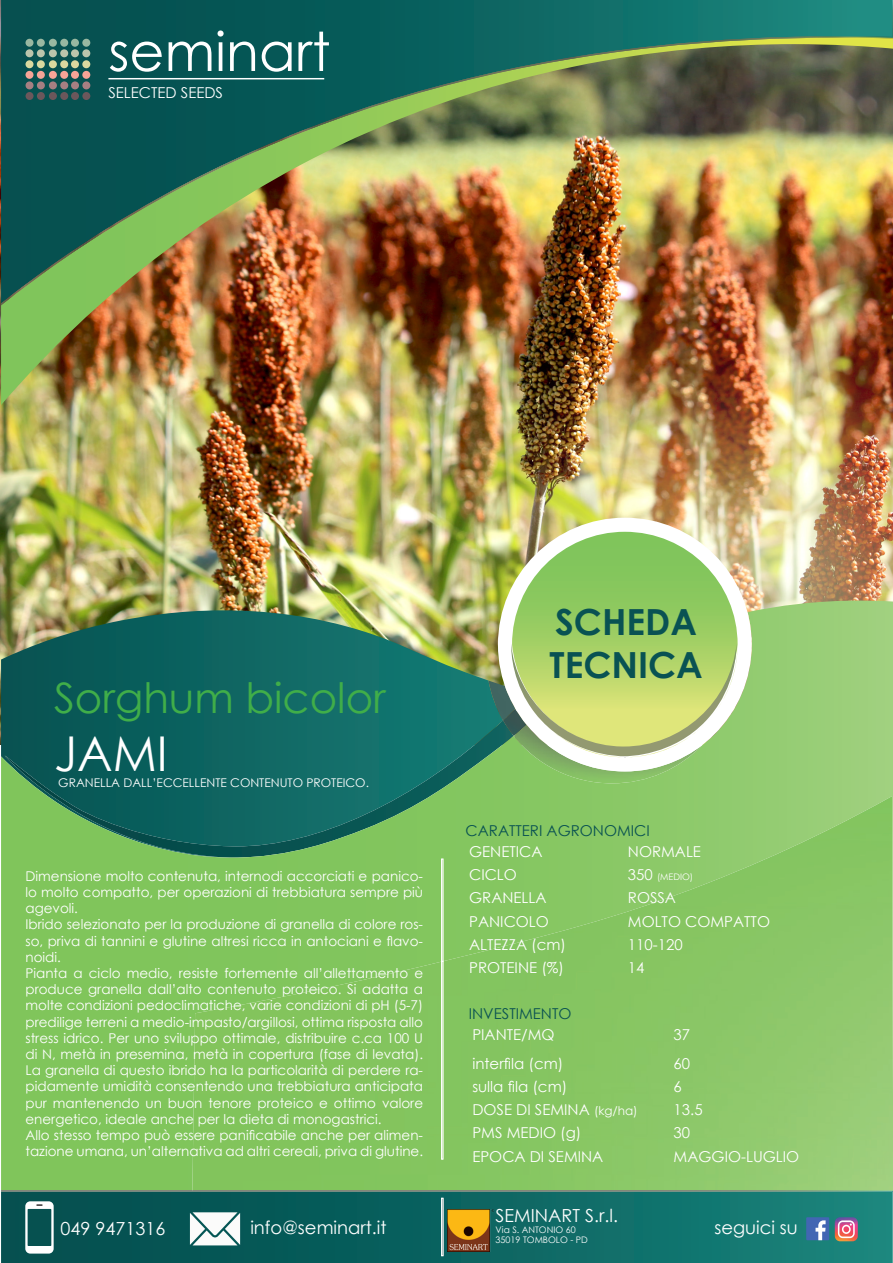
<style>
.page{position:relative;width:893px;height:1263px;background:#fff}
.page>*{position:absolute;margin:0;border:0;box-sizing:border-box;transform-origin:0 0}
.t1{font:54px "Century Gothic";color:#fff}
.t2{font:48px "Century Gothic";color:#fff}
.t3{font:42px "Century Gothic";color:#40ae49}
.t4{font:700 36px "Century Gothic";color:#095253}
.t5{font:18px "Century Gothic";color:#fff}
.t6{font:15px "Century Gothic";color:#fff}
.t7{font:15px "Century Gothic";color:#0a5252}
.t8{font:13.5px/16.2px "Century Gothic";color:#fff;text-align:justify}
.t9{font:12px "Century Gothic";color:#fff}
.t10{font:9px "Century Gothic";color:#fff}
.s1{font-size:15px}
.s2{font-size:12px}
</style>
<div class="page">
<img style="left:0;top:0;width:893px;height:744px">
<svg style="left:1px;top:600px;width:892px;height:590px;background:#599d62"></svg>
<img style="left:192px;top:796px;width:701px;height:394px">
<img style="left:488px;top:680px;width:23px;height:40px">
<img style="left:503px;top:709px;width:24px;height:27px;border-radius:11px">
<img style="left:514px;top:757px;width:188px;height:26px">
<div style="left:498px;top:518px;width:254px;height:253px;background:#fff;border-radius:50%"></div>
<svg style="left:512px;top:532px;width:226px;height:225px;background:#a0ce76"></svg>
<svg style="left:511px;top:643px;width:225px;height:114px;background:#c1d682"></svg>
<img style="left:1px;top:305px;width:892px;height:100px">
<img style="left:1px;top:0;width:892px;height:304px">
<img style="left:1px;top:1190px;width:892px;height:73px">
<svg style="left:441px;top:858px;width:3px;height:302px"></svg>
<div style="left:441px;top:1198px;width:2px;height:58px;border:1px solid #fff"></div>
<svg style="left:25px;top:1201px;width:29px;height:52px"></svg>
<div style="left:806px;top:1217px;width:23px;height:23px;background:#4266b3"></div>
<svg style="left:815px;top:1220px;width:11px;height:20px"></svg>
<svg style="left:190px;top:1212px;width:50px;height:33px"></svg>
<svg style="left:835px;top:1217px;width:23px;height:24px"></svg>
<div style="left:26px;top:71px;width:7px;height:8px;background:#f7a497;border-radius:50%"></div>
<div style="left:37px;top:71px;width:8px;height:8px;background:#f7a497;border-radius:50%"></div>
<div style="left:49px;top:71px;width:8px;height:8px;background:#f7a497;border-radius:50%"></div>
<div style="left:60px;top:71px;width:8px;height:8px;background:#f7a497;border-radius:50%"></div>
<div style="left:71px;top:71px;width:8px;height:8px;background:#f7a497;border-radius:50%"></div>
<div style="left:82px;top:71px;width:8px;height:8px;background:#f7a497;border-radius:50%"></div>
<div style="left:26px;top:60px;width:7px;height:8px;background:#dbd99f;border-radius:50%"></div>
<div style="left:37px;top:60px;width:8px;height:8px;background:#dbd99f;border-radius:50%"></div>
<div style="left:49px;top:60px;width:8px;height:8px;background:#dbd99f;border-radius:50%"></div>
<div style="left:60px;top:60px;width:8px;height:8px;background:#dbd99f;border-radius:50%"></div>
<div style="left:71px;top:60px;width:8px;height:8px;background:#dbd99f;border-radius:50%"></div>
<div style="left:82px;top:60px;width:8px;height:8px;background:#dbd99f;border-radius:50%"></div>
<div style="left:26px;top:49px;width:7px;height:8px;background:#bbc5ac;border-radius:50%"></div>
<div style="left:37px;top:49px;width:8px;height:8px;background:#bbc5ac;border-radius:50%"></div>
<div style="left:49px;top:49px;width:8px;height:8px;background:#bbc5ac;border-radius:50%"></div>
<div style="left:60px;top:49px;width:8px;height:8px;background:#bbc5ac;border-radius:50%"></div>
<div style="left:71px;top:49px;width:8px;height:8px;background:#bbc5ac;border-radius:50%"></div>
<div style="left:82px;top:49px;width:8px;height:8px;background:#bbc5ac;border-radius:50%"></div>
<div style="left:26px;top:39px;width:7px;height:8px;background:#99b8a1;border-radius:50%"></div>
<div style="left:37px;top:39px;width:8px;height:8px;background:#99b8a1;border-radius:50%"></div>
<div style="left:49px;top:39px;width:8px;height:8px;background:#99b8a1;border-radius:50%"></div>
<div style="left:60px;top:39px;width:8px;height:8px;background:#99b8a1;border-radius:50%"></div>
<div style="left:71px;top:39px;width:8px;height:8px;background:#99b8a1;border-radius:50%"></div>
<div style="left:82px;top:39px;width:8px;height:8px;background:#99b8a1;border-radius:50%"></div>
<div style="left:26px;top:92px;width:8px;height:8px;background:#6b575b;border-radius:50%"></div>
<div style="left:37px;top:92px;width:8px;height:8px;background:#6b575b;border-radius:50%"></div>
<div style="left:49px;top:92px;width:8px;height:8px;background:#6b575b;border-radius:50%"></div>
<div style="left:60px;top:92px;width:8px;height:8px;background:#6b575b;border-radius:50%"></div>
<div style="left:71px;top:92px;width:8px;height:8px;background:#6b575b;border-radius:50%"></div>
<div style="left:82px;top:92px;width:8px;height:8px;background:#6b575b;border-radius:50%"></div>
<div style="left:26px;top:81px;width:8px;height:8px;background:#a67f82;border-radius:50%"></div>
<div style="left:37px;top:81px;width:8px;height:8px;background:#a67f82;border-radius:50%"></div>
<div style="left:49px;top:81px;width:8px;height:8px;background:#a67f82;border-radius:50%"></div>
<div style="left:60px;top:81px;width:8px;height:8px;background:#a67f82;border-radius:50%"></div>
<div style="left:71px;top:81px;width:8px;height:8px;background:#a67f82;border-radius:50%"></div>
<div style="left:82px;top:81px;width:8px;height:8px;background:#a67f82;border-radius:50%"></div>
<hr style="left:108px;top:78px;width:216px;height:1px;background:#fff">
<img style="left:447px;top:1209px;width:46px;height:42px">
<p class="t1" style="left:108px;top:14px;width:223px">seminart</p>
<p class="t6" style="left:108px;top:82px;width:116px">SELECTED SEEDS</p>
<p class="t3" style="left:54px;top:668px;width:333px">Sorghum bicolor</p>
<p class="t2" style="left:54px;top:720px;width:115px">JAMI</p>
<p class="t9" style="left:58px;top:774px;width:312px">GRANELLA DALL’ECCELLENTE CONTENUTO PROTEICO.</p>
<p class="t8" style="left:26px;top:867px;width:399px">Dimensione molto contenuta, internodi accorciati e panico&shy;lo molto compatto, per operazioni di trebbiatura sempre più agevoli.</p>
<p class="t8" style="left:26px;top:916px;width:399px">Ibrido selezionato per la produzione di granella di colore ros&shy;so, priva di tannini e glutine altresi ricca in antociani e flavo&shy;noidi.</p>
<p class="t8" style="left:26px;top:965px;width:399px">Pianta a ciclo medio, resiste fortemente all’allettamento e produce granella dall’alto contenuto proteico. Si adatta a molte condizioni pedoclimatiche, varie condizioni di pH (5-7) predilige terreni a medio-impasto/argillosi, ottima risposta allo stress idrico. Per uno sviluppo ottimale, distribuire c.ca 100 U di N, metà in presemina, metà in copertura (fase di levata).<br>La granella di questo ibrido ha la particolarità di perdere ra&shy;pidamente umidità consentendo una trebbiatura anticipata pur mantenendo un buon tenore proteico e ottimo valore energetico, ideale anche per la dieta di monogastrici.</p>
<p class="t8" style="left:26px;top:1127px;width:399px">Allo stesso tempo può essere panificabile anche per alimen&shy;tazione umana, un’alternativa ad altri cereali, priva di glutine.</p>
<p class="t4" style="left:555px;top:595px;width:143px">SCHEDA</p>
<p class="t4" style="left:550px;top:638px;width:155px">TECNICA</p>
<p class="t7" style="left:466px;top:820px;width:186px">CARATTERI AGRONOMICI</p>
<p class="t6" style="left:469px;top:841px;width:75px">GENETICA</p>
<p class="t6" style="left:628px;top:841px;width:75px">NORMALE</p>
<p class="t6" style="left:469px;top:864px;width:49px">CICLO</p>
<p class="t10" style="left:628px;top:870px;width:67px"><span class="s1">350</span> (MEDIO)</p>
<p class="t6" style="left:469px;top:887px;width:79px">GRANELLA</p>
<p class="t6" style="left:628px;top:887px;width:50px">ROSSA</p>
<p class="t6" style="left:469px;top:910px;width:81px">PANICOLO</p>
<p class="t6" style="left:628px;top:910px;width:144px">MOLTO COMPATTO</p>
<p class="t6" style="left:469px;top:934px;width:98px">ALTEZZA (cm)</p>
<p class="t6" style="left:628px;top:934px;width:56px">110-120</p>
<p class="t6" style="left:469px;top:957px;width:96px">PROTEINE (%)</p>
<p class="t6" style="left:628px;top:957px;width:18px">14</p>
<p class="t7" style="left:469px;top:1003px;width:104px">INVESTIMENTO</p>
<p class="t6" style="left:472px;top:1024px;width:84px">PIANTE/MQ</p>
<p class="t6" style="left:674px;top:1024px;width:18px">37</p>
<p class="t6" style="left:472px;top:1052px;width:93px">interfila (cm)</p>
<p class="t6" style="left:674px;top:1052px;width:18px">60</p>
<p class="t6" style="left:472px;top:1076px;width:96px">sulla fila (cm)</p>
<p class="t6" style="left:674px;top:1076px;width:10px">6</p>
<p class="t6" style="left:472px;top:1099px;width:167px">DOSE DI SEMINA <span class="s2">(kg/ha)</span></p>
<p class="t6" style="left:674px;top:1099px;width:31px">13.5</p>
<p class="t6" style="left:472px;top:1122px;width:111px">PMS MEDIO (g)</p>
<p class="t6" style="left:674px;top:1122px;width:18px">30</p>
<p class="t6" style="left:472px;top:1145px;width:132px">EPOCA DI SEMINA</p>
<p class="t6" style="left:674px;top:1145px;width:127px">MAGGIO-LUGLIO</p>
<p class="t5" style="left:61px;top:1216px;width:106px">049 9471316</p>
<p class="t5" style="left:496px;top:1203px;width:124px">SEMINART S.r.l.</p>
<p class="t10" style="left:496px;top:1223px;width:82px">Via S. ANTONIO 60</p>
<p class="t10" style="left:496px;top:1234px;width:94px">35019 TOMBOLO - PD</p>
<p class="t5" style="left:250px;top:1215px;width:138px">info@seminart.it</p>
<p class="t5" style="left:714px;top:1215px;width:85px">seguici su</p>
</div>
